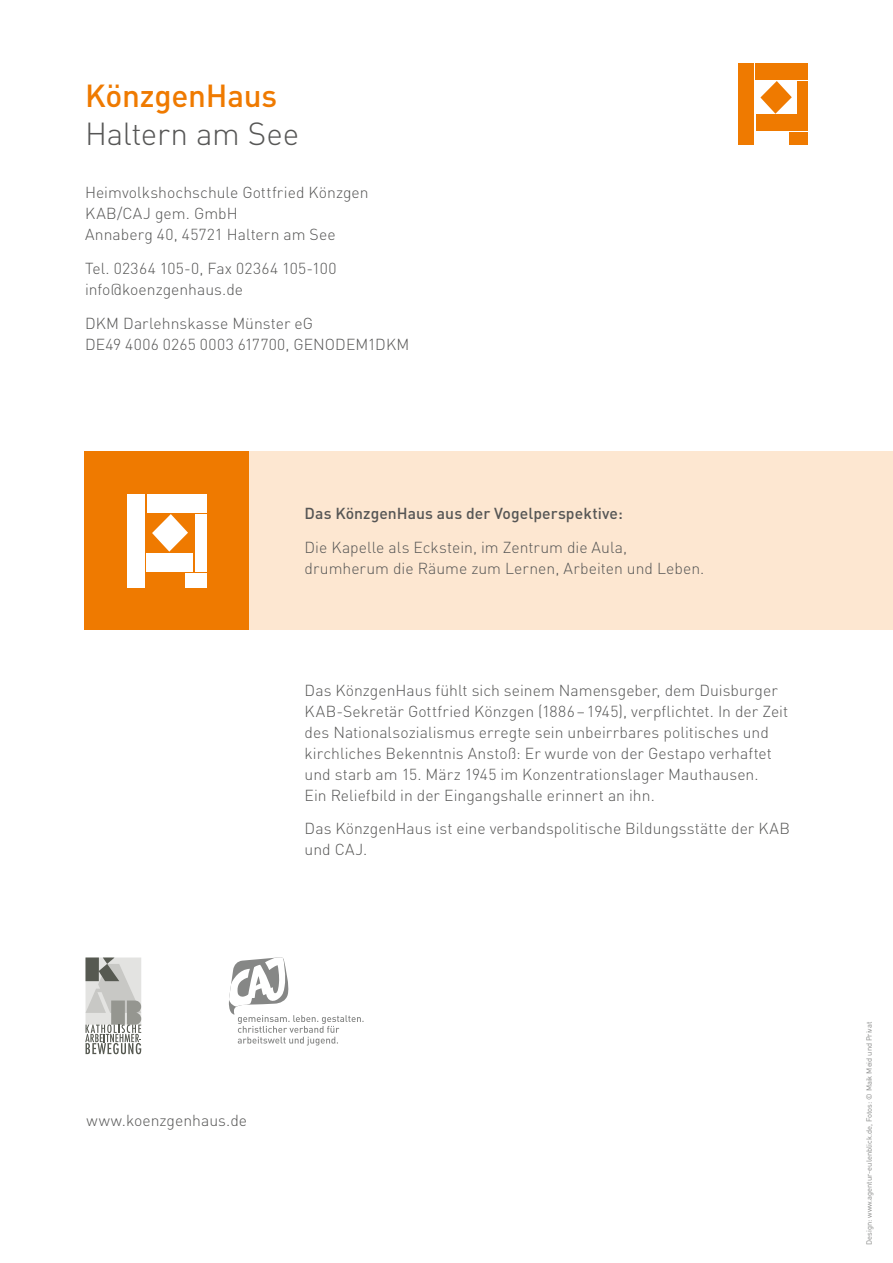
<style>
.page{position:relative;width:893px;height:1263px;background:#fff}
.page>*{position:absolute;margin:0;border:0;box-sizing:border-box;transform-origin:0 0}
.t1{font:300 31.5px/37.8px "DIN Pro";letter-spacing:-.01em;color:#565655}
.Fließtext_Linksbündi{font:300 15.75px/21px "DIN Pro";color:#565655}
.Fließtext_Linksbündi-2{font:500 15.75px "DIN Pro";letter-spacing:.005em;color:#565655}
.t2{font:7.5px "DIN Pro";color:#868786}
.s1{font-weight:500;color:#ef7a00}
</style>
<div class="page">
<div style="left:756px;top:64px;width:52px;height:16px;background:#ef7a00"></div>
<svg style="left:760px;top:81px;width:32px;height:33px"></svg>
<div style="left:756px;top:115px;width:40px;height:16px;background:#ef7a00"></div>
<div style="left:739px;top:64px;width:15px;height:81px;background:#ef7a00"></div>
<div style="left:798px;top:81px;width:10px;height:50px;background:#ef7a00"></div>
<div style="left:789px;top:132px;width:19px;height:13px;background:#ef7a00"></div>
<svg style="left:85px;top:957px;width:56px;height:97px;background:#babbb7"></svg>
<svg style="left:228px;top:957px;width:136px;height:88px"></svg>
<div style="left:239px;top:452px;width:654px;height:178px;background:#fde7d1"></div>
<div style="left:84px;top:452px;width:165px;height:178px;background:#ef7a00"></div>
<div style="left:147px;top:494px;width:60px;height:19px;background:#fff"></div>
<svg style="left:152px;top:514px;width:36px;height:38px"></svg>
<div style="left:147px;top:553px;width:46px;height:18px;background:#fff"></div>
<div style="left:127px;top:494px;width:18px;height:93px;background:#fff"></div>
<div style="left:195px;top:514px;width:11px;height:57px;background:#fff"></div>
<div style="left:185px;top:573px;width:22px;height:14px;background:#fff"></div>
<p class="t1" style="left:85px;top:74px;width:216px"><span class="s1">KönzgenHaus<br></span>Haltern am See</p>
<p class="Fließtext_Linksbündi" style="left:85px;top:181px;width:285px">Heimvolkshochschule Gottfried Könzgen<br>KAB/CAJ gem. GmbH<br>Annaberg 40, 45721 Haltern am See</p>
<p class="Fließtext_Linksbündi" style="left:85px;top:257px;width:253px">Tel. 02364 105-0, Fax 02364 105-100 info@koenzgenhaus.de</p>
<p class="Fließtext_Linksbündi" style="left:85px;top:311px;width:326px">DKM Darlehnskasse Münster eG<br>DE49 4006 0265 0003 617700, GENODEM1DKM</p>
<p class="Fließtext_Linksbündi-2" style="left:305px;top:501px;width:320px">Das KönzgenHaus aus der Vogelperspektive:</p>
<p class="Fließtext_Linksbündi" style="left:305px;top:535px;width:401px">Die Kapelle als Eckstein, im Zentrum die Aula, drumherum die Räume zum Lernen, Arbeiten und Leben.</p>
<p class="Fließtext_Linksbündi" style="left:305px;top:678px;width:485px">Das KönzgenHaus fühlt sich seinem Namensgeber, dem Duisburger KAB-Sekretär Gottfried Könzgen (1886–1945), verpflichtet. In der Zeit des Nationalsozialismus erregte sein unbeirrbares politisches und kirchliches Bekenntnis Anstoß: Er wurde von der Gestapo verhaftet und starb am 15. März 1945 im Konzentrationslager Mauthausen.<br>Ein Reliefbild in der Eingangshalle erinnert an ihn.</p>
<p class="Fließtext_Linksbündi" style="left:305px;top:817px;width:487px">Das KönzgenHaus ist eine verbandspolitische Bildungsstätte der KAB und CAJ.</p>
<p class="Fließtext_Linksbündi" style="left:86px;top:1109px;width:162px">www.koenzgenhaus.de</p>
<p class="t2" style="left:863px;top:1245px;width:225px;rotate:-90deg">Design: www.agentur-eulenblick.de, Fotos: © Maik Meid und Privat</p>
</div>
